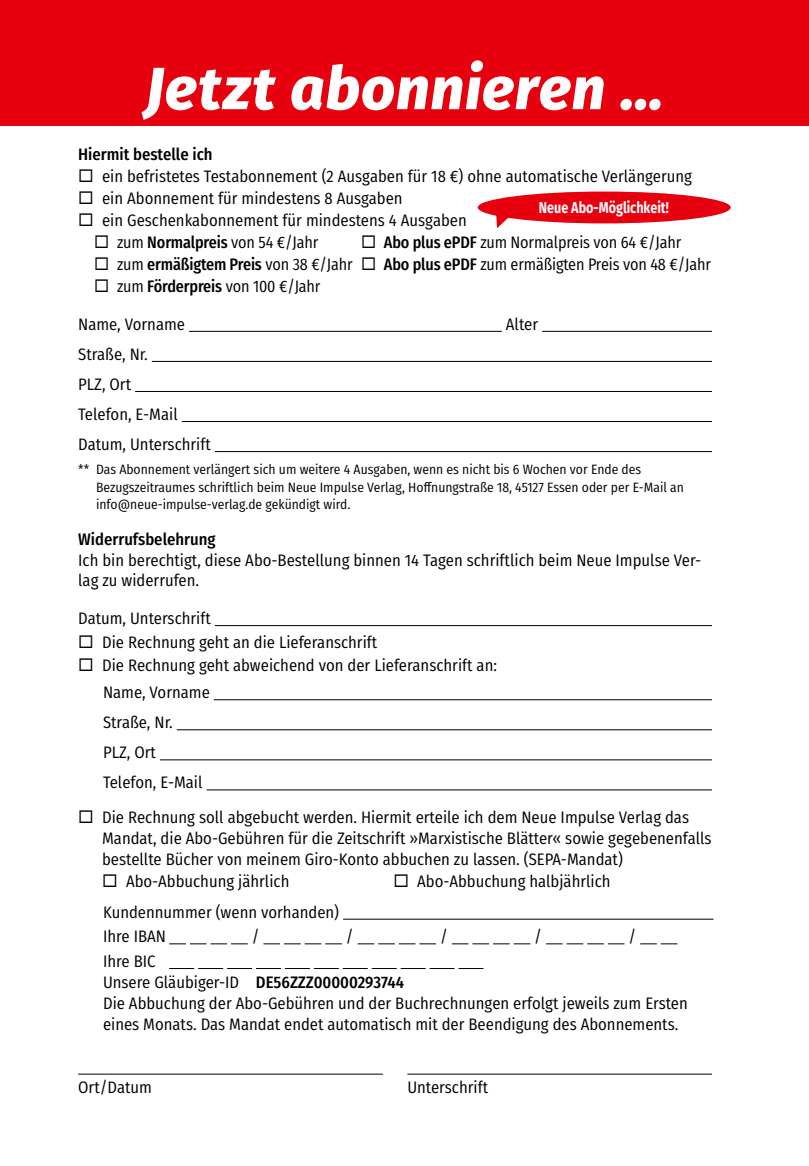
<style>
.page{position:relative;width:809px;height:1166px;background:#fff}
.page>*{position:absolute;margin:0;border:0;box-sizing:border-box;transform-origin:0 0}
.t1{font:italic 800 59.5px "Fira Sans";letter-spacing:.015em;color:#fff}
.t2{font:16.62px/21px "Fira Sans Condensed";color:#000}
.t3{font:500 16.62px "Fira Sans Condensed";color:#000}
.t4{font:700 15.75px "Fira Sans";color:#fff;scale:.8 1}
.t5{font:13.65px/17.2px "Fira Sans Condensed";color:#000}
.s1{font-weight:500}
</style>
<div class="page">
<hr style="left:189px;top:331px;width:313px;height:1px;background:#000">
<hr style="left:542px;top:331px;width:170px;height:1px;background:#000">
<hr style="left:152px;top:361px;width:560px;height:1px;background:#000">
<hr style="left:135px;top:391px;width:577px;height:1px;background:#000">
<hr style="left:182px;top:421px;width:530px;height:1px;background:#000">
<hr style="left:215px;top:451px;width:497px;height:1px;background:#000">
<hr style="left:215px;top:625px;width:497px;height:1px;background:#000">
<hr style="left:214px;top:699px;width:498px;height:1px;background:#000">
<hr style="left:177px;top:729px;width:535px;height:1px;background:#000">
<hr style="left:160px;top:759px;width:552px;height:1px;background:#000">
<hr style="left:206px;top:789px;width:506px;height:1px;background:#000">
<hr style="left:343px;top:919px;width:370px;height:1px;background:#000">
<svg style="left:169px;top:943px;width:79px;height:1px"></svg>
<svg style="left:263px;top:943px;width:79px;height:1px"></svg>
<svg style="left:357px;top:943px;width:79px;height:1px"></svg>
<svg style="left:452px;top:943px;width:78px;height:1px"></svg>
<svg style="left:546px;top:943px;width:78px;height:1px"></svg>
<svg style="left:640px;top:943px;width:37px;height:1px"></svg>
<svg style="left:169px;top:968px;width:314px;height:1px"></svg>
<hr style="left:78px;top:1073px;width:305px;height:1px;background:#000">
<hr style="left:407px;top:1073px;width:305px;height:1px;background:#000">
<svg style="left:496px;top:216px;width:19px;height:12px"></svg>
<div style="left:478px;top:192px;width:252px;height:31px;background:#e7000e;border-radius:50%"></div>
<div style="left:0;top:0;width:809px;height:126px;background:#e7000e"></div>
<h1 class="t1" style="left:145px;top:37px;width:519px">Jetzt abonnieren …</h1>
<p class="t3" style="left:78px;top:141px;width:136px">Hiermit bestelle ich</p>
<p class="t2" style="left:78px;top:165px;width:615px">◻ ein befristetes Testabonnement (2 Ausgaben für 18 €) ohne automatische Verlängerung</p>
<p class="t2" style="left:78px;top:187px;width:326px">◻ ein Abonnement für mindestens 8 Ausgaben</p>
<p class="t2" style="left:78px;top:209px;width:390px">◻ ein Geschenkabonnement für mindestens 4 Ausgaben</p>
<p class="t2" style="left:94px;top:231px;width:226px">◻ zum <span class="s1">Normalpreis</span> von 54 €/Jahr</p>
<p class="t2" style="left:361px;top:231px;width:322px">◻ <span class="s1">Abo plus ePDF</span> zum Normalpreis von 64 €/Jahr</p>
<p class="t2" style="left:94px;top:253px;width:618px">◻ zum <span class="s1">ermäßigtem Preis</span> von 38 €/Jahr ◻ <span class="s1">Abo plus ePDF</span> zum ermäßigten Preis von 48 €/Jahr</p>
<p class="t2" style="left:94px;top:275px;width:228px">◻ zum <span class="s1">Förderpreis</span> von 100 €/Jahr</p>
<p class="t2" style="left:78px;top:313px;width:108px">Name, Vorname</p>
<p class="t2" style="left:506px;top:313px;width:34px">Alter</p>
<p class="t2" style="left:78px;top:338px;width:134px;line-height:30.1px">Straße, Nr.<br>PLZ, Ort<br>Telefon, E-Mail<br>Datum, Unterschrift</p>
<p class="t5" style="left:96px;top:461px;width:589px;text-indent:-18px">** Das Abonnement verlängert sich um weitere 4 Ausgaben, wenn es nicht bis 6 Wochen vor Ende des<br>Bezugszeitraumes schriftlich beim Neue Impulse Verlag, Hoffnungstraße 18, 45127 Essen oder per E-Mail an info@neue-impulse-verlag.de gekündigt wird.</p>
<p class="t3" style="left:78px;top:525px;width:139px">Widerrufsbelehrung</p>
<p class="t2" style="left:78px;top:549px;width:624px">Ich bin berechtigt, diese Abo-Bestellung binnen 14 Tagen schriftlich beim Neue Impulse Ver&shy;lag zu widerrufen.</p>
<p class="t2" style="left:78px;top:607px;width:134px">Datum, Unterschrift</p>
<p class="t2" style="left:78px;top:632px;width:300px">◻ Die Rechnung geht an die Lieferanschrift</p>
<p class="t2" style="left:103px;top:650px;width:395px;line-height:27.7px;text-indent:-25px">◻ Die Rechnung geht abweichend von der Lieferanschrift an:<br>Name, Vorname</p>
<p class="t2" style="left:103px;top:707px;width:101px;line-height:30.1px">Straße, Nr.<br>PLZ, Ort<br>Telefon, E-Mail</p>
<p class="t2" style="left:102px;top:806px;width:611px;text-indent:-24px">◻ Die Rechnung soll abgebucht werden. Hiermit erteile ich dem Neue Impulse Verlag das<br>Mandat, die Abo-Gebühren für die Zeitschrift »Marxistische Blätter« sowie gegebenenfalls bestellte Bücher von meinem Giro-Konto abbuchen zu lassen. (SEPA-Mandat)</p>
<p class="t2" style="left:102px;top:870px;width:189px">◻ Abo-Abbuchung jährlich</p>
<p class="t2" style="left:393px;top:870px;width:219px">◻ Abo-Abbuchung halbjährlich</p>
<p class="t2" style="left:103px;top:899px;width:237px;line-height:24.7px">Kundennummer (wenn vorhanden)<br>Ihre IBAN</p>
<p class="t4" style="left:539px;top:196px;width:164px">Neue Abo-Möglichkeit!</p>
<p class="t2" style="left:252px;top:925px;width:9px">/</p>
<p class="t2" style="left:346px;top:925px;width:9px">/</p>
<p class="t2" style="left:440px;top:925px;width:9px">/</p>
<p class="t2" style="left:534px;top:925px;width:9px">/</p>
<p class="t2" style="left:628px;top:925px;width:9px">/</p>
<p class="t2" style="left:103px;top:950px;width:586px">Ihre BIC<br>Unsere Gläubiger-ID <span class="s1">DE56ZZZ00000293744<br></span>Die Abbuchung der Abo-Gebühren und der Buchrechnungen erfolgt jeweils zum Ersten eines Monats. Das Mandat endet automatisch mit der Beendigung des Abonnements.</p>
<p class="t2" style="left:78px;top:1076px;width:75px">Ort/Datum</p>
<p class="t2" style="left:407px;top:1076px;width:82px">Unterschrift</p>
</div>
